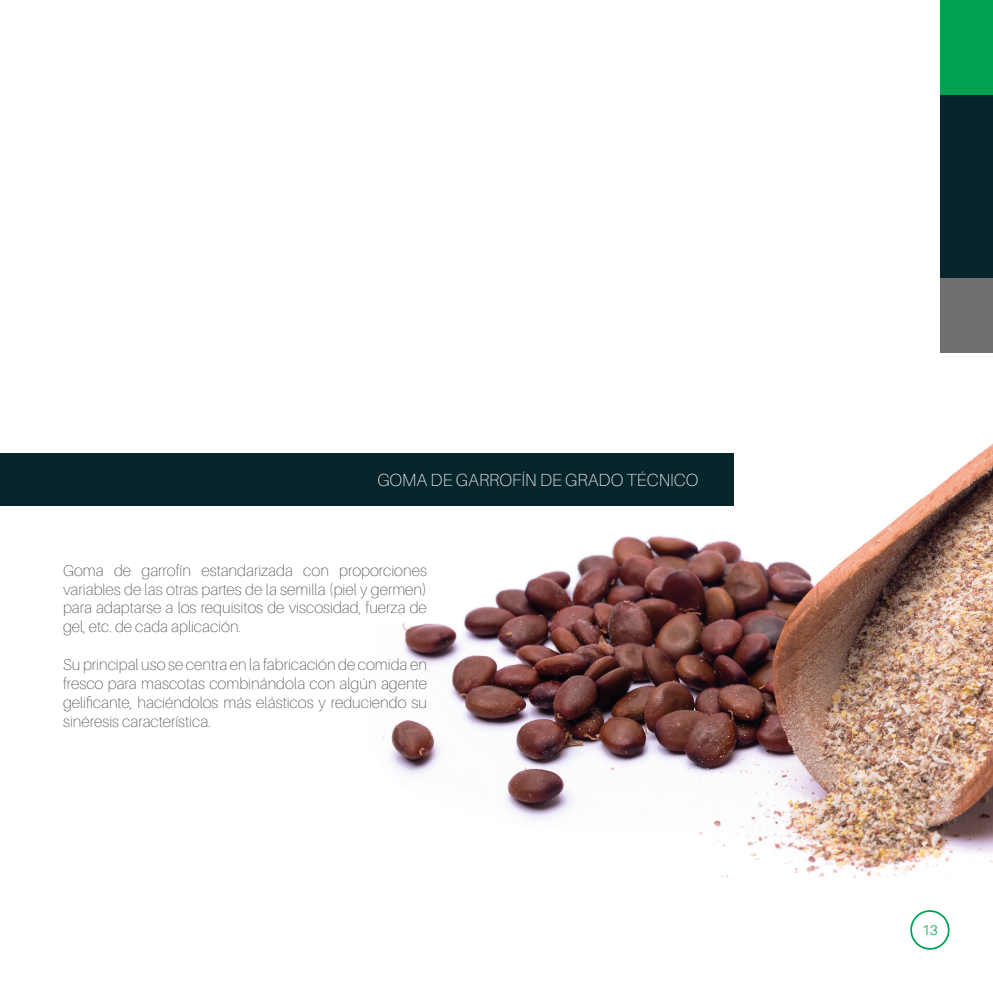
<style>
.page{position:relative;width:993px;height:993px;background:#fff}
.page>*{position:absolute;margin:0;border:0;box-sizing:border-box;transform-origin:0 0}
.t1{font:100 17.5px "Aileron";color:#fff}
.t2{font:100 15.75px/18.9px "Aileron";color:#575756;text-align:justify}
.t3{font:300 14px "Aileron";color:#00a252}
</style>
<div class="page">
<div style="left:910px;top:909px;width:39px;height:40px;border:2px solid #00a252;border-radius:50%"></div>
<img style="left:383px;top:352px;width:609px;height:525px">
<div style="left:0;top:453px;width:732px;height:53px;background:#06262c"></div>
<div style="left:939px;top:0;width:53px;height:95px;background:#00a252"></div>
<div style="left:939px;top:268px;width:53px;height:84px;background:#70706f"></div>
<div style="left:939px;top:95px;width:53px;height:182px;background:#06262c"></div>
<p class="t1" style="left:377px;top:470px;width:322px">GOMA DE GARROFÍN DE GRADO TÉCNICO</p>
<p class="t2" style="left:63px;top:560px;width:365px">Goma de garrofín estandarizada con proporciones variables de las otras partes de la semilla (piel y germen) para adaptarse a los requisitos de viscosidad, fuerza de gel, etc. de cada aplicación.</p>
<p class="t2" style="left:63px;top:655px;width:365px">Su principal uso se centra en la fabricación de comida en fresco para mascotas combinándola con algún agente gelificante, haciéndolos más elásticos y reduciendo su sinéresis característica.</p>
<p class="t3" style="left:921px;top:922px;width:17px">13</p>
</div>
